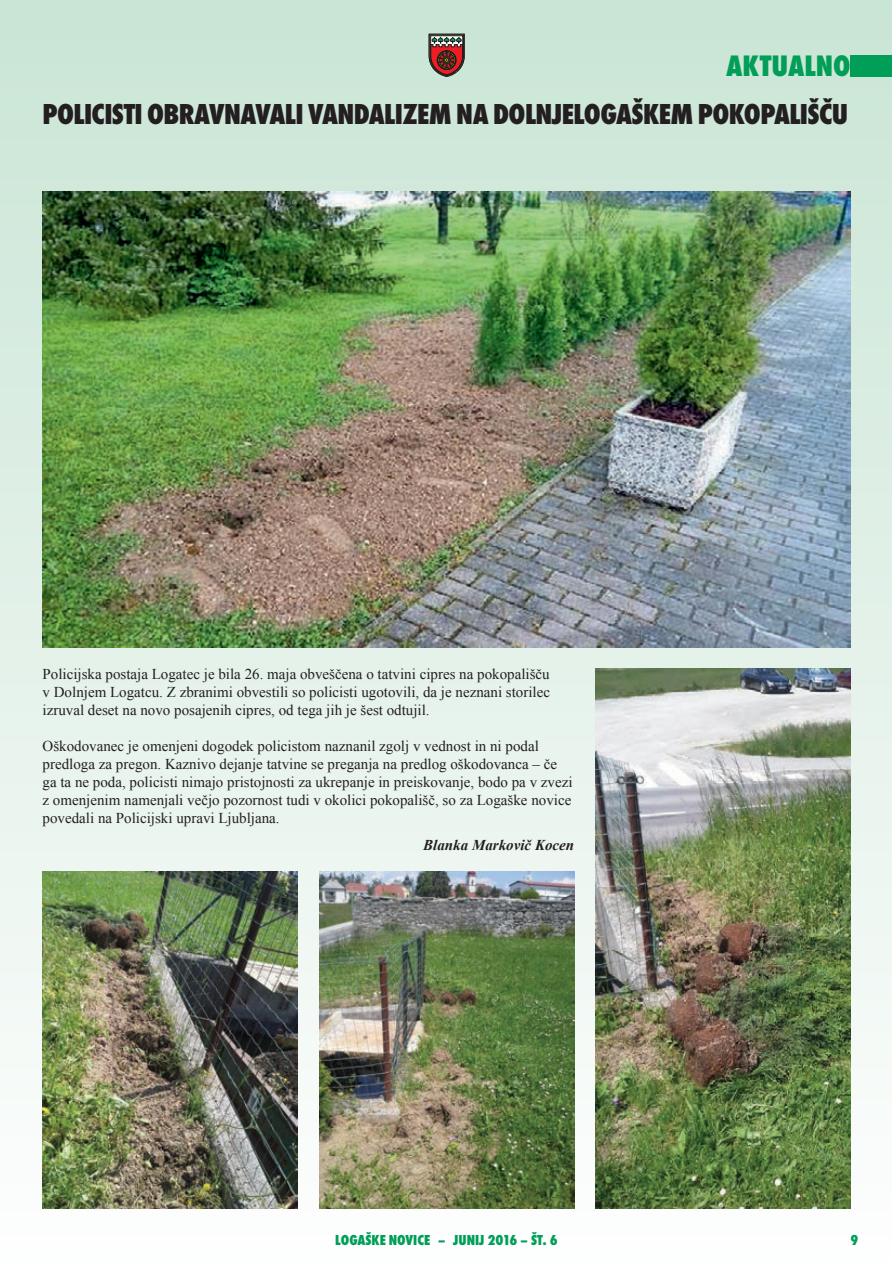
<style>
.page{position:relative;width:892px;height:1262px;background:#fff}
.page>*{position:absolute;margin:0;border:0;box-sizing:border-box;transform-origin:0 0}
._01_NADNASLOV{font:30.75px "Futura TEE Extr Bold Cond";color:#009e57}
._02_NASLOV{font:30px "Futura TEE Extr Bold Cond";letter-spacing:-.02em;color:#231f20}
._04_TEKST_OSNOVNI{font:15px/18px "Times New Roman";color:#231f20;text-align:justify}
.t1{font:15px "Futura TEE Extr Bold Cond";color:#009e57}
._06_AVTOR{font:italic 700 15px "Times New Roman";color:#231f20}
</style>
<div class="page">
<div style="left:0;top:0;width:892px;height:1261px;background:linear-gradient(to bottom,#c7e3d4,#f7f9f6)"></div>
<div style="left:850px;top:55px;width:42px;height:22px;background:#009e57"></div>
<svg style="left:429px;top:34px;width:35px;height:42px"></svg>
<hr style="left:0;top:768px;width:1px;height:440px;background:#009e57">
<img style="left:595px;top:668px;width:255px;height:540px">
<img style="left:319px;top:871px;width:255px;height:337px">
<img style="left:43px;top:871px;width:255px;height:337px">
<img style="left:43px;top:191px;width:807px;height:456px">
<p class="_01_NADNASLOV" style="left:726px;top:49px;width:126px">AKTUALNO</p>
<p class="_02_NASLOV" style="left:43px;top:97px;width:807px">POLICISTI OBRAVNAVALI VANDALIZEM NA DOLNJELOGAŠKEM POKOPALIŠČU</p>
<p class="_04_TEKST_OSNOVNI" style="left:43px;top:664px;width:509px">Policijska postaja Logatec je bila 26. maja obveščena o tatvini cipres na pokopališču v Dolnjem Logatcu. Z zbranimi obvestili so policisti ugotovili, da je neznani storilec izruval deset na novo posajenih cipres, od tega jih je šest odtujil.</p>
<p class="_04_TEKST_OSNOVNI" style="left:43px;top:737px;width:531px;text-align:left">Oškodovanec je omenjeni dogodek policistom naznanil zgolj v vednost in ni podal predloga za pregon. Kaznivo dejanje tatvine se preganja na predlog oškodovanca – če ga ta ne poda, policisti nimajo pristojnosti za ukrepanje in preiskovanje, bodo pa v zvezi z omenjenim namenjali večjo pozornost tudi v okolici pokopališč, so za Logaške novice povedali na Policijski upravi Ljubljana.</p>
<p class="_06_AVTOR" style="left:423px;top:834px;width:152px">Blanka Markovič Kocen</p>
<p class="t1" style="left:335px;top:1231px;width:224px">LOGAŠKE NOVICE – JUNIJ 2016 – ŠT. 6</p>
<p class="t1" style="left:850px;top:1231px;width:9px">9</p>
</div>
